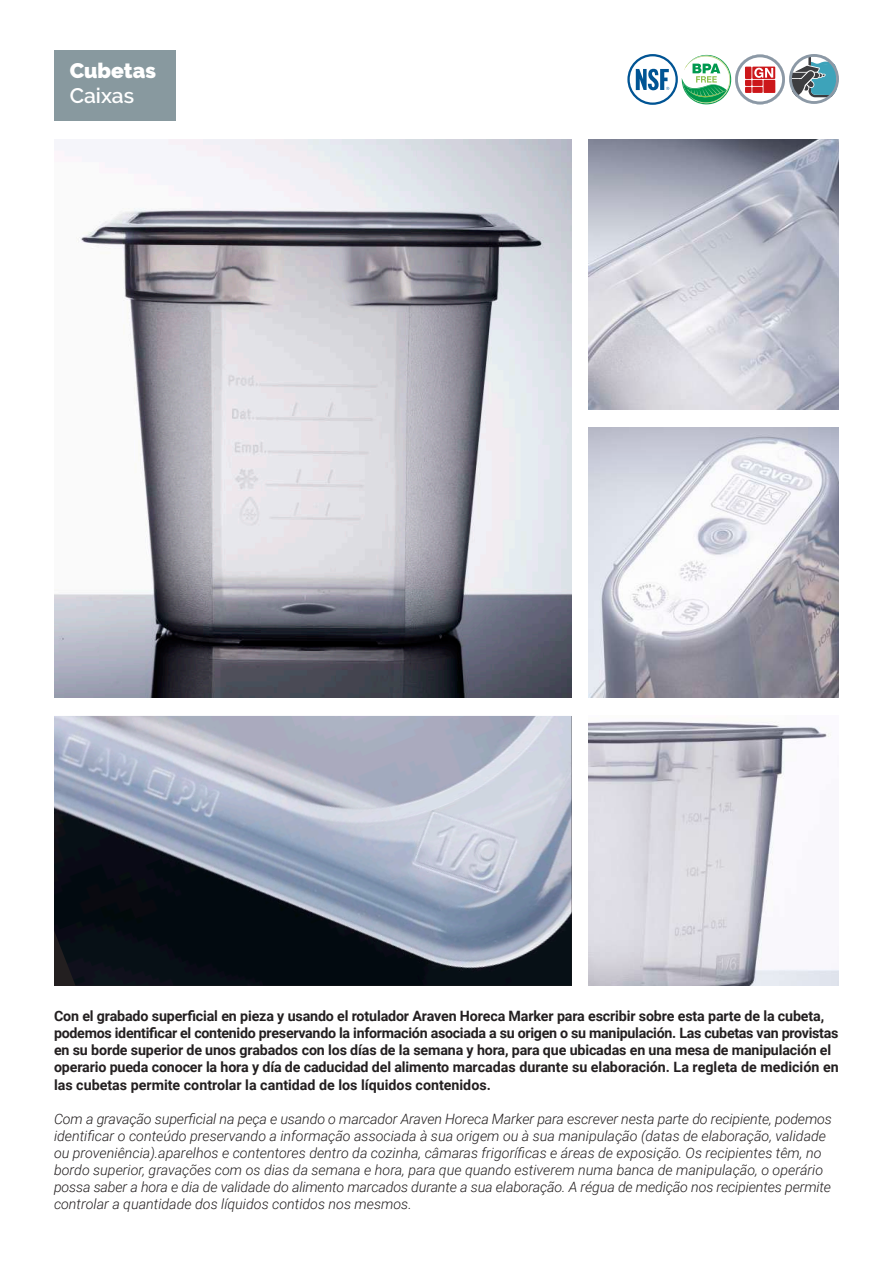
<style>
.page{position:relative;width:893px;height:1263px;background:#fff}
.page>*{position:absolute;margin:0;border:0;box-sizing:border-box;transform-origin:0 0}
.t1{font:900 21px "Raleway";color:#fff}
.t2{font:600 21px "Raleway";color:#fff}
.t3{font:italic 300 14.25px/17.1px "Roboto";color:#231f20}
.t4{font:700 14.25px/17.1px "Roboto";letter-spacing:-.01em;color:#231f20}
</style>
<div class="page">
<img style="left:589px;top:140px;width:250px;height:269px">
<img style="left:54px;top:140px;width:518px;height:557px">
<img style="left:589px;top:428px;width:250px;height:269px">
<img style="left:589px;top:721px;width:250px;height:265px">
<img style="left:54px;top:716px;width:518px;height:270px">
<svg style="left:682px;top:54px;width:157px;height:50px"></svg>
<svg style="left:629px;top:55px;width:48px;height:49px"></svg>
<div style="left:627px;top:54px;width:51px;height:51px;border:2px solid #005494;border-radius:50%"></div>
<svg style="left:636px;top:69px;width:33px;height:21px"></svg>
<div style="left:54px;top:50px;width:122px;height:70px;background:#88999f"></div>
<h1 class="t1" style="left:70px;top:58px;width:88px">Cubetas</h1>
<h1 class="t2" style="left:70px;top:84px;width:66px">Caixas</h1>
<p class="t4" style="left:54px;top:1007px;width:786px">Con el grabado superficial en pieza y usando el rotulador Araven Horeca Marker para escribir sobre esta parte de la cubeta, podemos identificar el contenido preservando la información asociada a su origen o su manipulación. Las cubetas van provistas en su borde superior de unos grabados con los días de la semana y hora, para que ubicadas en una mesa de manipulación el operario pueda conocer la hora y día de caducidad del alimento marcadas durante su elaboración. La regleta de medición en las cubetas permite controlar la cantidad de los líquidos contenidos.</p>
<p class="t3" style="left:54px;top:1110px;width:779px">Com a gravação superficial na peça e usando o marcador Araven Horeca Marker para escrever nesta parte do recipiente, podemos identificar o conteúdo preservando a informação associada à sua origem ou à sua manipulação (datas de elaboração, validade ou proveniência).aparelhos e contentores dentro da cozinha, câmaras frigoríficas e áreas de exposição. Os recipientes têm, no bordo superior, gravações com os dias da semana e hora, para que quando estiverem numa banca de manipulação, o operário possa saber a hora e dia de validade do alimento marcados durante a sua elaboração. A régua de medição nos recipientes permite controlar a quantidade dos líquidos contidos nos mesmos.</p>
</div>
